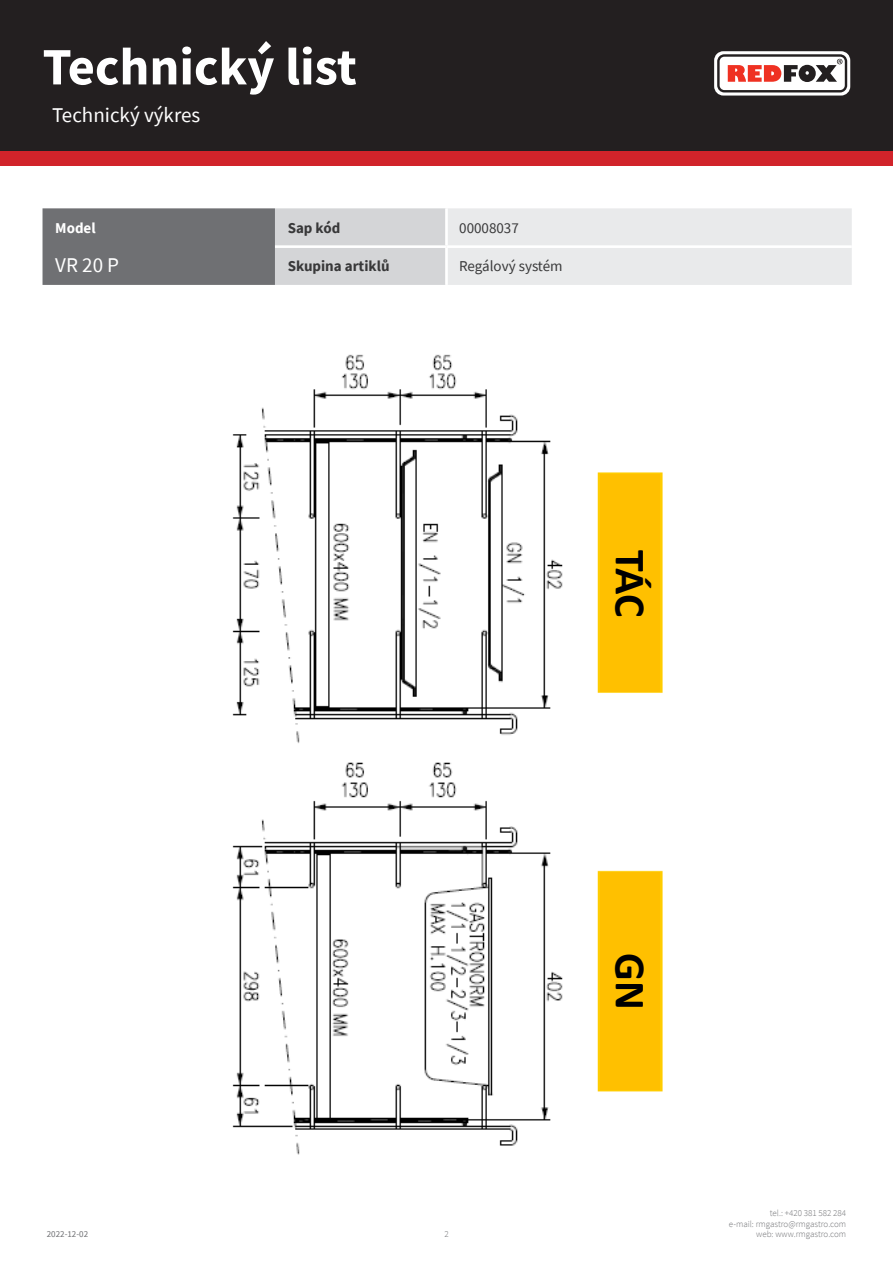
<style>
.page{position:relative;width:893px;height:1263px;background:#fff}
.page>*{position:absolute;margin:0;border:0;box-sizing:border-box;transform-origin:0 0}
.t1{font:700 52.5px "Source Sans Pro";color:#fff}
.imgFrame{font:700 43.65px "Calibri";color:#000}
.kapitola{font:21px "Source Sans Pro";color:#fff}
.tabulka_-_headline{font:21px "Source Sans Pro";color:#fff}
.tabulka_-_text{font:15px "Source Sans Pro";color:#383839}
.tabulka_-_text-2{font:700 15px "Source Sans Pro";color:#383839}
.tabulka_-_text-3{font:700 15px "Source Sans Pro";color:#fff}
.t2{font:300 9px/10.8px "Source Sans Pro";color:#6f7073;text-align:right}
.t3{font:9px "Source Sans Pro";color:#6f7073}
</style>
<div class="page">
<div style="left:0;top:0;width:893px;height:166px;background:#d1232a"></div>
<div style="left:0;top:0;width:893px;height:151px;background:#231f20"></div>
<svg style="left:714px;top:51px;width:136px;height:45px"></svg>
<img style="left:232px;top:354px;width:431px;height:801px">
<div style="left:600px;top:474px;width:60px;height:218px;background:#ffc000"></div>
<div style="left:600px;top:872px;width:60px;height:218px;background:#ffc000"></div>
<svg style="left:43px;top:208px;width:809px;height:77px;background:#c0c1c3"></svg>
<hr style="left:445px;top:208px;width:3px;height:37px;background:#fff">
<hr style="left:275px;top:245px;width:171px;height:3px;background:#fff">
<hr style="left:446px;top:245px;width:406px;height:3px;background:#fff">
<hr style="left:445px;top:248px;width:3px;height:37px;background:#fff">
<h1 class="t1" style="left:43px;top:31px;width:316px">Technický list</h1>
<p class="kapitola" style="left:52px;top:101px;width:150px">Technický výkres</p>
<p class="tabulka_-_text-3" style="left:55px;top:218px;width:42px">Model</p>
<p class="tabulka_-_text-2" style="left:288px;top:218px;width:54px">Sap kód</p>
<p class="tabulka_-_text" style="left:459px;top:219px;width:61px">00008037</p>
<p class="tabulka_-_headline" style="left:55px;top:251px;width:65px">VR 20 P</p>
<p class="tabulka_-_text-2" style="left:288px;top:256px;width:103px">Skupina artiklů</p>
<p class="tabulka_-_text" style="left:459px;top:257px;width:105px">Regálový systém</p>
<p class="imgFrame" style="left:661px;top:550px;width:69px;rotate:90deg">TÁC</p>
<p class="t3" style="left:47px;top:1229px;width:43px">2022-12-02</p>
<p class="t2" style="left:444px;top:1229px;width:6px">2</p>
<p class="imgFrame" style="left:661px;top:953px;width:58px;rotate:90deg">GN</p>
<p class="t2" style="left:729px;top:1207px;width:119px">tel.: +420 381 582 284<br>e-mail: rmgastro@rmgastro.com web: www.rmgastro.com</p>
</div>
